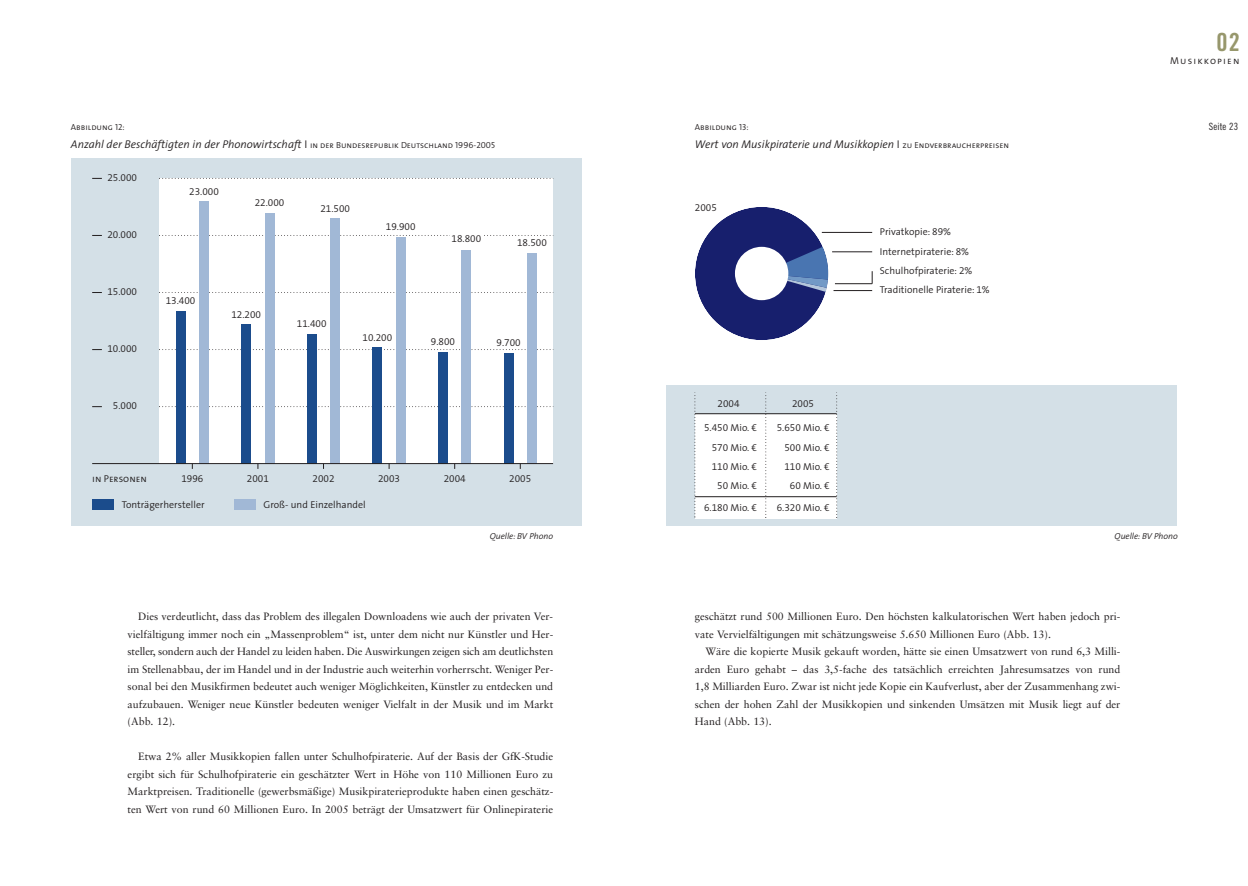
<style>
.page{position:relative;width:1248px;height:886px;background:#fff}
.page>*{position:absolute;margin:0;border:0;box-sizing:border-box;transform-origin:0 0}
.t1{font:25px "Trade Gothic Bold Cond Twenty";color:#97976c}
.t2{font:italic 300 11.25px "The Sans";color:#231f20}
.t3{font:10.62px/17.5px "Sabon";color:#231f20;text-align:justify}
.t4{font:10px "The Sans Semi Light Expert";color:#231f20}
.t5{font:300 10px/19.4px "The Sans";color:#231f20}
.t6{font:10px "The Sans Semi Light Caps";letter-spacing:.1em;color:#231f20}
.t7{font:10px "The Sans Semi Light Caps";color:#231f20}
.t8{font:10px "Trade Gothic Cond Eighteen";letter-spacing:.015em;color:#231f20}
.t9{font:italic 300 8.75px "The Sans";color:#231f20}
.t10{font:8.75px "The Sans Semi Light Caps";color:#231f20}
.s1{font-family:"The Sans Semi Light Caps";font-weight:400;font-style:normal}
.s2{font-family:"The Sans Semi Light Caps";font-weight:400;font-style:normal;font-size:8.75px}
.s3{font-family:"The Sans";font-weight:300}
.s4{font-family:"The Sans Semi Light Expert";font-weight:400}
</style>
<div class="page">
<div style="left:71px;top:158px;width:510px;height:367px;background:#d4e0e7"></div>
<div style="left:159px;top:178px;width:394px;height:286px;background:#fff"></div>
<svg style="left:159px;top:178px;width:394px;height:1px"></svg>
<svg style="left:159px;top:292px;width:394px;height:1px"></svg>
<svg style="left:159px;top:349px;width:394px;height:1px"></svg>
<svg style="left:159px;top:235px;width:394px;height:1px"></svg>
<svg style="left:159px;top:406px;width:394px;height:1px"></svg>
<div style="left:92px;top:499px;width:21px;height:11px;background:#1b4c8c"></div>
<div style="left:234px;top:499px;width:21px;height:11px;background:#a1b8d6"></div>
<div style="left:176px;top:311px;width:9px;height:153px;background:#1b4c8c"></div>
<div style="left:199px;top:201px;width:10px;height:263px;background:#a1b8d6"></div>
<div style="left:504px;top:353px;width:9px;height:111px;background:#1b4c8c"></div>
<div style="left:527px;top:253px;width:9px;height:211px;background:#a1b8d6"></div>
<div style="left:241px;top:324px;width:10px;height:140px;background:#1b4c8c"></div>
<div style="left:265px;top:213px;width:9px;height:251px;background:#a1b8d6"></div>
<div style="left:307px;top:334px;width:9px;height:130px;background:#1b4c8c"></div>
<div style="left:330px;top:218px;width:10px;height:246px;background:#a1b8d6"></div>
<div style="left:373px;top:347px;width:9px;height:117px;background:#1b4c8c"></div>
<div style="left:396px;top:237px;width:9px;height:227px;background:#a1b8d6"></div>
<div style="left:438px;top:352px;width:9px;height:112px;background:#1b4c8c"></div>
<div style="left:462px;top:249px;width:9px;height:215px;background:#a1b8d6"></div>
<div style="left:450px;top:235px;width:32px;height:14px;background:#fff"></div>
<hr style="left:92px;top:463px;width:461px;height:1px;background:#231f20">
<div style="left:666px;top:385px;width:510px;height:140px;background:#d4e0e7"></div>
<div style="left:694px;top:414px;width:142px;height:104px;background:#fff"></div>
<svg style="left:836px;top:392px;width:1px;height:126px"></svg>
<svg style="left:765px;top:392px;width:1px;height:126px"></svg>
<svg style="left:694px;top:392px;width:1px;height:126px"></svg>
<hr style="left:833px;top:290px;width:39px;height:1px;background:#231f20">
<hr style="left:834px;top:283px;width:38px;height:1px;background:#231f20">
<hr style="left:832px;top:251px;width:40px;height:1px;background:#231f20">
<hr style="left:821px;top:232px;width:51px;height:1px;background:#231f20">
<div style="left:694px;top:207px;width:134px;height:133px;background:#171f6d;border-radius:50%"></div>
<svg style="left:761px;top:244px;width:67px;height:50px"></svg>
<div style="left:735px;top:247px;width:53px;height:53px;background:#fff;border-radius:50%"></div>
<hr style="left:694px;top:413px;width:142px;height:1px;background:#231f20">
<hr style="left:694px;top:496px;width:142px;height:1px;background:#231f20">
<svg style="left:871px;top:271px;width:1px;height:13px"></svg>
<p class="t1" style="left:1216px;top:33px;width:25px">02</p>
<p class="t10" style="left:71px;top:124px;width:55px">Abbildung 12:</p>
<p class="t2" style="left:71px;top:139px;width:425px">Anzahl der Beschäftigten in der Phonowirtschaft <span class="s1">I</span> <span class="s2">in der Bundesrepublik Deutschland 1996-2005</span></p>
<p class="t4" style="left:107px;top:174px;width:31px">25.000</p>
<p class="t4" style="left:189px;top:188px;width:31px">23.000</p>
<p class="t10" style="left:694px;top:124px;width:55px">Abbildung 13:</p>
<p class="t2" style="left:694px;top:139px;width:315px">Wert von Musikpiraterie und Musikkopien <span class="s1">I</span> <span class="s2">zu Endverbraucherpreisen</span></p>
<p class="t4" style="left:107px;top:231px;width:31px">20.000</p>
<p class="t4" style="left:107px;top:288px;width:31px">15.000</p>
<p class="t4" style="left:107px;top:345px;width:31px">10.000</p>
<p class="t4" style="left:166px;top:297px;width:31px">13.400</p>
<p class="t4" style="left:255px;top:199px;width:31px">22.000</p>
<p class="t4" style="left:320px;top:205px;width:31px">21.500</p>
<p class="t4" style="left:694px;top:204px;width:24px">2005</p>
<p class="t4" style="left:386px;top:223px;width:31px">19.900</p>
<p class="t4" style="left:451px;top:236px;width:31px">18.800</p>
<p class="t4" style="left:517px;top:239px;width:31px">18.500</p>
<p class="t4" style="left:231px;top:311px;width:31px">12.200</p>
<p class="t4" style="left:297px;top:320px;width:31px">11.400</p>
<p class="t4" style="left:362px;top:334px;width:31px">10.200</p>
<p class="t4" style="left:431px;top:338px;width:26px">9.800</p>
<p class="t4" style="left:496px;top:339px;width:26px">9.700</p>
<p class="t4" style="left:113px;top:402px;width:26px">5.000</p>
<p class="t7" style="left:92px;top:475px;width:56px">in Personen</p>
<p class="t4" style="left:181px;top:475px;width:23px">1996</p>
<p class="t4" style="left:247px;top:475px;width:24px">2001</p>
<p class="t4" style="left:312px;top:475px;width:24px">2002</p>
<p class="t4" style="left:378px;top:475px;width:24px">2003</p>
<p class="t4" style="left:443px;top:475px;width:23px">2004</p>
<p class="t4" style="left:509px;top:475px;width:24px">2005</p>
<p class="t5" style="left:122px;top:496px;width:84px">Tonträgerhersteller</p>
<p class="t5" style="left:263px;top:496px;width:104px">Groß- und Einzelhandel</p>
<p class="t9" style="left:489px;top:532px;width:65px">Quelle: BV Phono</p>
<p class="t4" style="left:717px;top:400px;width:24px">2004</p>
<p class="t4" style="left:792px;top:400px;width:24px">2005</p>
<p class="t4" style="left:704px;top:424px;width:54px">5.450 <span class="s3">Mio. €</span></p>
<p class="t4" style="left:776px;top:424px;width:54px">5.650 <span class="s3">Mio. €</span></p>
<p class="t5" style="left:711px;top:439px;width:47px"><span class="s4">570</span> Mio. €</p>
<p class="t5" style="left:784px;top:439px;width:47px"><span class="s4">500</span> Mio. €</p>
<p class="t5" style="left:711px;top:458px;width:47px"><span class="s4">110</span> Mio. €</p>
<p class="t5" style="left:784px;top:458px;width:47px"><span class="s4">110</span> Mio. €</p>
<p class="t5" style="left:717px;top:478px;width:41px"><span class="s4">50</span> Mio. €</p>
<p class="t5" style="left:789px;top:478px;width:41px"><span class="s4">60</span> Mio. €</p>
<p class="t4" style="left:704px;top:504px;width:54px">6.180 <span class="s3">Mio. €</span></p>
<p class="t4" style="left:776px;top:504px;width:54px">6.320 <span class="s3">Mio. €</span></p>
<p class="t5" style="left:879px;top:223px;width:111px">Privatkopie: <span class="s4">89</span>%<br>Internetpiraterie: <span class="s4">8</span>%<br>Schulhofpiraterie: <span class="s4">2</span>%<br>Traditionelle Piraterie: <span class="s4">1</span>%</p>
<p class="t6" style="left:1169px;top:58px;width:71px">Musikkopien</p>
<p class="t8" style="left:1208px;top:123px;width:31px">Seite 23</p>
<p class="t9" style="left:1114px;top:532px;width:65px">Quelle: BV Phono</p>
<p class="t3" style="left:128px;top:608px;width:427px;text-indent:11px">Dies verdeutlicht, dass das Problem des illegalen Downloadens wie auch der privaten Ver&shy;vielfältigung immer noch ein „Massenproblem“ ist, unter dem nicht nur Künstler und Her&shy;steller, sondern auch der Handel zu leiden haben. Die Auswirkungen zeigen sich am deutlichsten im Stellenabbau, der im Handel und in der Industrie auch weiterhin vorherrscht. Weniger Per&shy;sonal bei den Musikfirmen bedeutet auch weniger Möglichkeiten, Künstler zu entdecken und aufzubauen. Weniger neue Künstler bedeuten weniger Vielfalt in der Musik und im Markt (Abb. 12).</p>
<p class="t3" style="left:128px;top:748px;width:427px;text-indent:11px">Etwa 2% aller Musikkopien fallen unter Schulhofpiraterie. Auf der Basis der GfK-Studie ergibt sich für Schulhofpiraterie ein geschätzter Wert in Höhe von 110 Millionen Euro zu Marktpreisen. Traditionelle (gewerbsmäßige) Musikpiraterieprodukte haben einen geschätz&shy;ten Wert von rund 60 Millionen Euro. In 2005 beträgt der Umsatzwert für Onlinepiraterie</p>
<p class="t3" style="left:694px;top:608px;width:427px">geschätzt rund 500 Millionen Euro. Den höchsten kalkulatorischen Wert haben jedoch pri-</p>
<p class="t3" style="left:694px;top:626px;width:357px">vate Vervielfältigungen mit schätzungsweise 5.650 Millionen Euro (Abb. 13).</p>
<p class="t3" style="left:705px;top:643px;width:416px">Wäre die kopierte Musik gekauft worden, hätte sie einen Umsatzwert von rund 6,3 Milli-</p>
<p class="t3" style="left:694px;top:661px;width:427px">arden Euro gehabt – das 3,5-fache des tatsächlich erreichten Jahresumsatzes von rund</p>
<p class="t3" style="left:694px;top:678px;width:427px">1,8 Milliarden Euro. Zwar ist nicht jede Kopie ein Kaufverlust, aber der Zusammenhang zwi-</p>
<p class="t3" style="left:694px;top:696px;width:427px">schen der hohen Zahl der Musikkopien und sinkenden Umsätzen mit Musik liegt auf der</p>
<p class="t3" style="left:694px;top:713px;width:78px">Hand (Abb. 13).</p>
</div>
